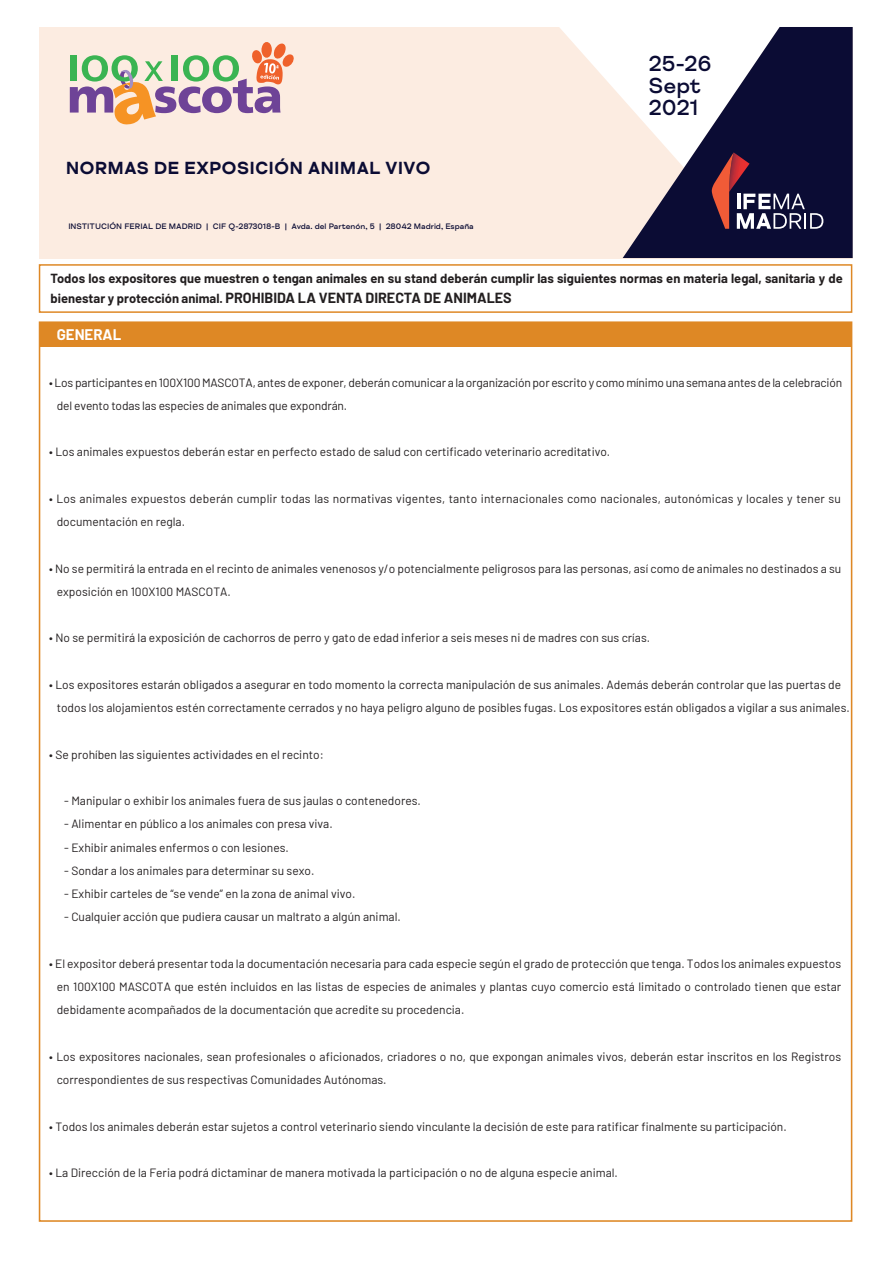
<style>
.page{position:relative;width:893px;height:1263px;background:#fff}
.page>*{position:absolute;margin:0;border:0;box-sizing:border-box;transform-origin:0 0}
.t1{font:500 22.2px/22.2px "FS Meridian";color:#0b0c34}
.t2{font:700 18px "FS Meridian";color:#0b0c34}
.t3{font:700 15px "Barlow";color:#fff}
.t4{font:700 14.25px "Barlow";color:#231f20}
.t5{font:700 12.9px "Barlow";color:#231f20}
.t6{font:12px/23.2px "Barlow";color:#231f20}
.t7{font:500 8.1px "FS Meridian";color:#0b0c34}
.s1{font-size:12.9px}
</style>
<div class="page">
<div style="left:39px;top:27px;width:814px;height:231px;background:#fcece1"></div>
<div style="left:623px;top:27px;width:230px;height:231px;background:#0b0c34"></div>
<svg style="left:559px;top:27px;width:264px;height:202px"></svg>
<svg style="left:70px;top:42px;width:224px;height:83px"></svg>
<div style="left:39px;top:264px;width:813px;height:49px;border:2px solid #de8825"></div>
<div style="left:39px;top:322px;width:813px;height:24px;background:#de8825"></div>
<h2 class="t2" style="left:66px;top:158px;width:366px">NORMAS DE EXPOSICIÓN ANIMAL VIVO</h2>
<p class="t7" style="left:68px;top:221px;width:407px">INSTITUCIÓN FERIAL DE MADRID | CIF Q-2873018-B | Avda. del Partenón, 5 | 28042 Madrid, España</p>
<h1 class="t1" style="left:648px;top:53px;width:65px">25-26<br>Sept<br>2021</h1>
<p class="t5" style="left:51px;top:269px;width:794px">Todos los expositores que muestren o tengan animales en su stand deberán cumplir las siguientes normas en materia legal, sanitaria y de</p>
<p class="t4" style="left:51px;top:287px;width:463px"><span class="s1">bienestar y protección animal.</span> PROHIBIDA LA VENTA DIRECTA DE ANIMALES</p>
<p class="t3" style="left:57px;top:324px;width:66px">GENERAL</p>
<p class="t6" style="left:57px;top:370px;width:787px;text-indent:-8px">• Los participantes en 100X100 MASCOTA, antes de exponer, deberán comunicar a la organización por escrito y como mínimo una semana antes de la celebración del evento todas las especies de animales que expondrán.</p>
<p class="t6" style="left:49px;top:439px;width:563px">• Los animales expuestos deberán estar en perfecto estado de salud con certificado veterinario acreditativo.</p>
<p class="t6" style="left:57px;top:486px;width:786px;text-indent:-8px">• Los animales expuestos deberán cumplir todas las normativas vigentes, tanto internacionales como nacionales, autonómicas y locales y tener su documentación en regla.</p>
<p class="t6" style="left:57px;top:556px;width:786px;text-indent:-8px">• No se permitirá la entrada en el recinto de animales venenosos y/o potencialmente peligrosos para las personas, así como de animales no destinados a su exposición en 100X100 MASCOTA.</p>
<p class="t6" style="left:49px;top:625px;width:602px">• No se permitirá la exposición de cachorros de perro y gato de edad inferior a seis meses ni de madres con sus crías.</p>
<p class="t6" style="left:57px;top:672px;width:795px;text-indent:-8px">• Los expositores estarán obligados a asegurar en todo momento la correcta manipulación de sus animales. Además deberán controlar que las puertas de todos los alojamientos estén correctamente cerrados y no haya peligro alguno de posibles fugas. Los expositores están obligados a vigilar a sus animales.</p>
<p class="t6" style="left:49px;top:742px;width:276px">• Se prohíben las siguientes actividades en el recinto:</p>
<p class="t6" style="left:64px;top:788px;width:358px">- Manipular o exhibir los animales fuera de sus jaulas o contenedores.</p>
<p class="t6" style="left:64px;top:811px;width:270px">- Alimentar en público a los animales con presa viva.</p>
<p class="t6" style="left:64px;top:835px;width:226px">- Exhibir animales enfermos o con lesiones.</p>
<p class="t6" style="left:64px;top:858px;width:252px">- Sondar a los animales para determinar su sexo.</p>
<p class="t6" style="left:64px;top:881px;width:293px">- Exhibir carteles de “se vende” en la zona de animal vivo.</p>
<p class="t6" style="left:64px;top:904px;width:338px">- Cualquier acción que pudiera causar un maltrato a algún animal.</p>
<p class="t6" style="left:57px;top:951px;width:786px;text-align:justify;text-indent:-8px">• El expositor deberá presentar toda la documentación necesaria para cada especie según el grado de protección que tenga. Todos los animales expuestos en 100X100 MASCOTA que estén incluidos en las listas de especies de animales y plantas cuyo comercio está limitado o controlado tienen que estar debidamente acompañados de la documentación que acredite su procedencia.</p>
<p class="t6" style="left:57px;top:1044px;width:786px;text-indent:-8px">• Los expositores nacionales, sean profesionales o aficionados, criadores o no, que expongan animales vivos, deberán estar inscritos en los Registros correspondientes de sus respectivas Comunidades Autónomas.</p>
<p class="t6" style="left:49px;top:1114px;width:739px">• Todos los animales deberán estar sujetos a control veterinario siendo vinculante la decisión de este para ratificar finalmente su participación.</p>
<p class="t6" style="left:49px;top:1160px;width:570px">• La Dirección de la Feria podrá dictaminar de manera motivada la participación o no de alguna especie animal.</p>
</div>
